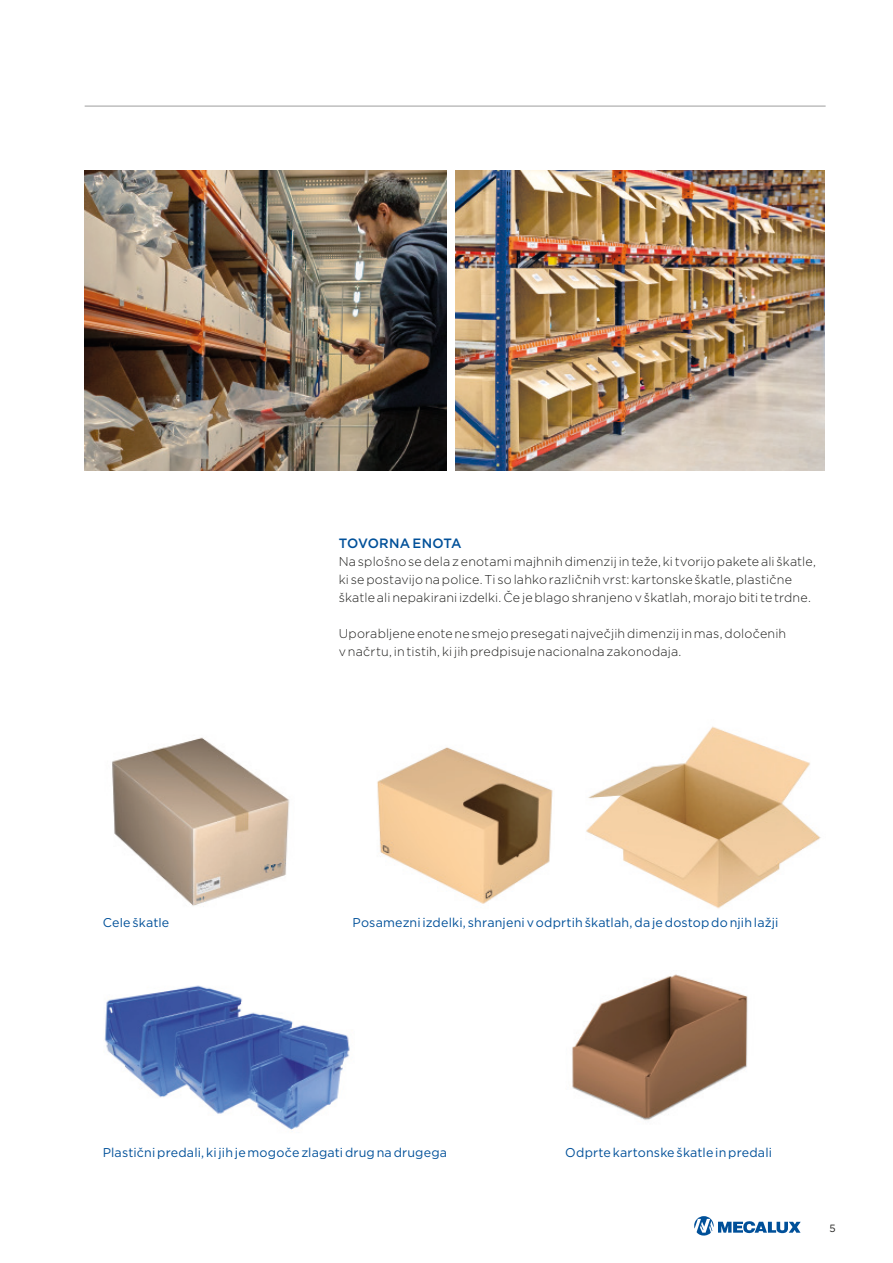
<style>
.page{position:relative;width:893px;height:1263px;background:#fff}
.page>*{position:absolute;margin:0;border:0;box-sizing:border-box;transform-origin:0 0}
.t1{font:500 13.5px "Gotham";color:#005099}
.t2{font:300 12.75px/18px "Gotham";letter-spacing:.01em;color:#1d1d1b}
.t3{font:12.75px "Gotham";letter-spacing:.015em;color:#005099}
.t4{font:10.5px "Gotham";color:#1d1d1b}
</style>
<div class="page">
<hr style="left:85px;top:106px;width:741px;height:1px;background:#9d9d9d">
<svg style="left:694px;top:1216px;width:107px;height:19px"></svg>
<img style="left:586px;top:726px;width:235px;height:183px">
<img style="left:377px;top:747px;width:176px;height:157px">
<img style="left:104px;top:985px;width:246px;height:145px">
<img style="left:572px;top:974px;width:176px;height:147px">
<img style="left:112px;top:737px;width:178px;height:170px">
<img style="left:85px;top:171px;width:361px;height:300px">
<img style="left:455px;top:171px;width:370px;height:300px">
<p class="t1" style="left:339px;top:534px;width:124px">TOVORNA ENOTA</p>
<p class="t2" style="left:339px;top:552px;width:479px">Na splošno se dela z enotami majhnih dimenzij in teže, ki tvorijo pakete ali škatle, ki se postavijo na police. Ti so lahko različnih vrst: kartonske škatle, plastične škatle ali nepakirani izdelki. Če je blago shranjeno v škatlah, morajo biti te trdne.</p>
<p class="t2" style="left:339px;top:624px;width:449px">Uporabljene enote ne smejo presegati največjih dimenzij in mas, določenih v načrtu, in tistih, ki jih predpisuje nacionalna zakonodaja.</p>
<p class="t3" style="left:103px;top:914px;width:68px">Cele škatle</p>
<p class="t3" style="left:353px;top:914px;width:427px">Posamezni izdelki, shranjeni v odprtih škatlah, da je dostop do njih lažji</p>
<p class="t3" style="left:103px;top:1144px;width:346px">Plastični predali, ki jih je mogoče zlagati drug na drugega</p>
<p class="t3" style="left:565px;top:1144px;width:208px">Odprte kartonske škatle in predali</p>
<p class="t4" style="left:829px;top:1221px;width:8px">5</p>
</div>
